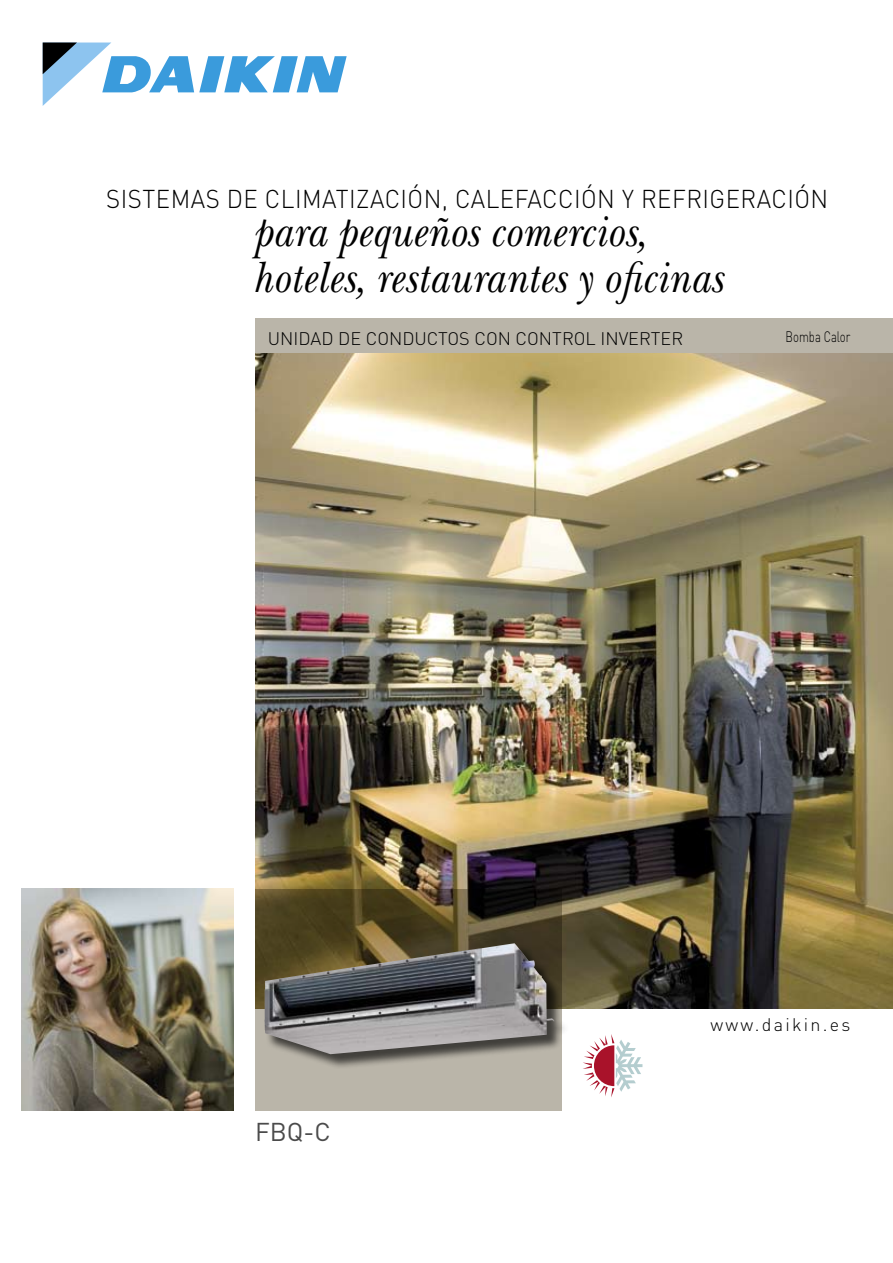
<style>
.page{position:relative;width:893px;height:1263px;background:#fff}
.page>*{position:absolute;margin:0;border:0;box-sizing:border-box;transform-origin:0 0}
.t1{font:italic 45px "New Baskerville ITC";letter-spacing:.005em;color:#000;scale:.87 1}
.t2{font:300 25.5px "DIN";letter-spacing:.02em;color:#000;scale:.94 1}
.t3{font:25.5px "DIN";color:#4b4b4b}
.t4{font:300 18px "DIN";color:#000}
.t5{font:300 18px "DIN";letter-spacing:.125em;color:#000}
.t6{font:300 15px "DIN";color:#000;scale:.75 1}
</style>
<div class="page">
<img style="left:255px;top:353px;width:638px;height:656px">
<img style="left:21px;top:889px;width:213px;height:221px">
<svg style="left:255px;top:889px;width:306px;height:221px;background:#7b725c"></svg>
<div style="left:255px;top:319px;width:638px;height:34px;background:#bab5a9"></div>
<svg style="left:43px;top:43px;width:304px;height:63px"></svg>
<div style="left:266px;top:945px;width:302px;height:124px;background:#000;opacity:.65"></div>
<img style="left:264px;top:943px;width:290px;height:111px">
<svg style="left:583px;top:1034px;width:59px;height:63px"></svg>
<p class="t2" style="left:106px;top:181px;width:769px">SISTEMAS DE CLIMATIZACIÓN, CALEFACCIÓN Y REFRIGERACIÓN</p>
<p class="t1" style="left:255px;top:205px;width:454px">para pequeños comercios,</p>
<p class="t1" style="left:255px;top:251px;width:543px">hoteles, restaurantes y oficinas</p>
<p class="t4" style="left:268px;top:326px;width:417px">UNIDAD DE CONDUCTOS CON CONTROL INVERTER</p>
<p class="t6" style="left:786px;top:327px;width:88px">Bomba Calor</p>
<p class="t3" style="left:255px;top:1117px;width:77px">FBQ-C</p>
<p class="t5" style="left:710px;top:1013px;width:142px">www.daikin.es</p>
</div>
